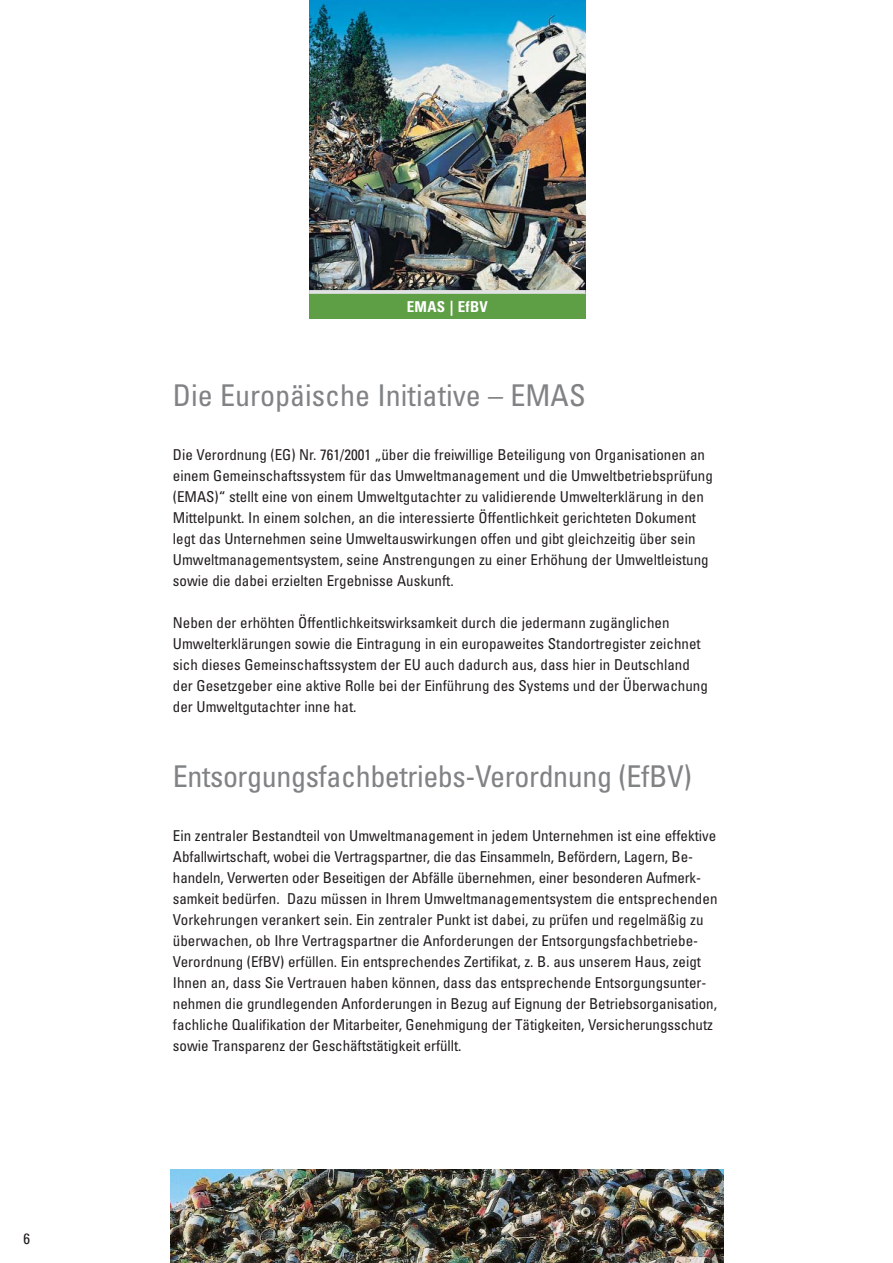
<style>
.page{position:relative;width:893px;height:1263px;background:#fff}
.page>*{position:absolute;margin:0;border:0;box-sizing:border-box;transform-origin:0 0}
.t1{font:condensed 30px "Univers";letter-spacing:-.015em;color:#808284}
.t2{font:condensed 15px/21px "Univers";color:#231f1f}
.t3{font:700 condensed 15px "Univers";letter-spacing:.02em;color:#fff}
</style>
<div class="page">
<img style="left:171px;top:1169px;width:553px;height:94px">
<img style="left:309px;top:0;width:276px;height:290px">
<div style="left:309px;top:293px;width:276px;height:26px;background:#5e9e45"></div>
<svg style="left:309px;top:290px;width:276px;height:4px"></svg>
<p class="t2" style="left:23px;top:1229px;width:8px">6</p>
<p class="t3" style="left:407px;top:301px;width:83px">EMAS | EfBV</p>
<h1 class="t1" style="left:173px;top:385px;width:414px">Die Europäische Initiative – EMAS</h1>
<p class="t2" style="left:173px;top:446px;width:541px">Die Verordnung (EG) Nr. 761/2001 „über die freiwillige Beteiligung von Organisationen an einem Gemeinschaftssystem für das Umweltmanagement und die Umweltbetriebsprüfung (EMAS)“ stellt eine von einem Umweltgutachter zu validierende Umwelterklärung in den Mittelpunkt. In einem solchen, an die interessierte Öffentlichkeit gerichteten Dokument legt das Unternehmen seine Umweltauswirkungen offen und gibt gleichzeitig über sein Umweltmanagementsystem, seine Anstrengungen zu einer Erhöhung der Umweltleistung sowie die dabei erzielten Ergebnisse Auskunft.</p>
<p class="t2" style="left:173px;top:614px;width:536px">Neben der erhöhten Öffentlichkeitswirksamkeit durch die jedermann zugänglichen Umwelterklärungen sowie die Eintragung in ein europaweites Standortregister zeichnet sich dieses Gemeinschaftssystem der EU auch dadurch aus, dass hier in Deutschland der Gesetzgeber eine aktive Rolle bei der Einführung des Systems und der Überwachung der Umweltgutachter inne hat.</p>
<h1 class="t1" style="left:173px;top:766px;width:520px">Entsorgungsfachbetriebs-Verordnung (EfBV)</h1>
<p class="t2" style="left:173px;top:827px;width:546px">Ein zentraler Bestandteil von Umweltmanagement in jedem Unternehmen ist eine effektive Abfallwirtschaft, wobei die Vertragspartner, die das Einsammeln, Befördern, Lagern, Be&shy;handeln, Verwerten oder Beseitigen der Abfälle übernehmen, einer besonderen Aufmerk&shy;samkeit bedürfen. Dazu müssen in Ihrem Umweltmanagementsystem die entsprechenden Vorkehrungen verankert sein. Ein zentraler Punkt ist dabei, zu prüfen und regelmäßig zu überwachen, ob Ihre Vertragspartner die Anforderungen der Entsorgungsfachbetriebe-Verordnung (EfBV) erfüllen. Ein entsprechendes Zertifikat, z. B. aus unserem Haus, zeigt Ihnen an, dass Sie Vertrauen haben können, dass das entsprechende Entsorgungsunter&shy;nehmen die grundlegenden Anforderungen in Bezug auf Eignung der Betriebsorganisation, fachliche Qualifikation der Mitarbeiter, Genehmigung der Tätigkeiten, Versicherungsschutz sowie Transparenz der Geschäftstätigkeit erfüllt.</p>
</div>
